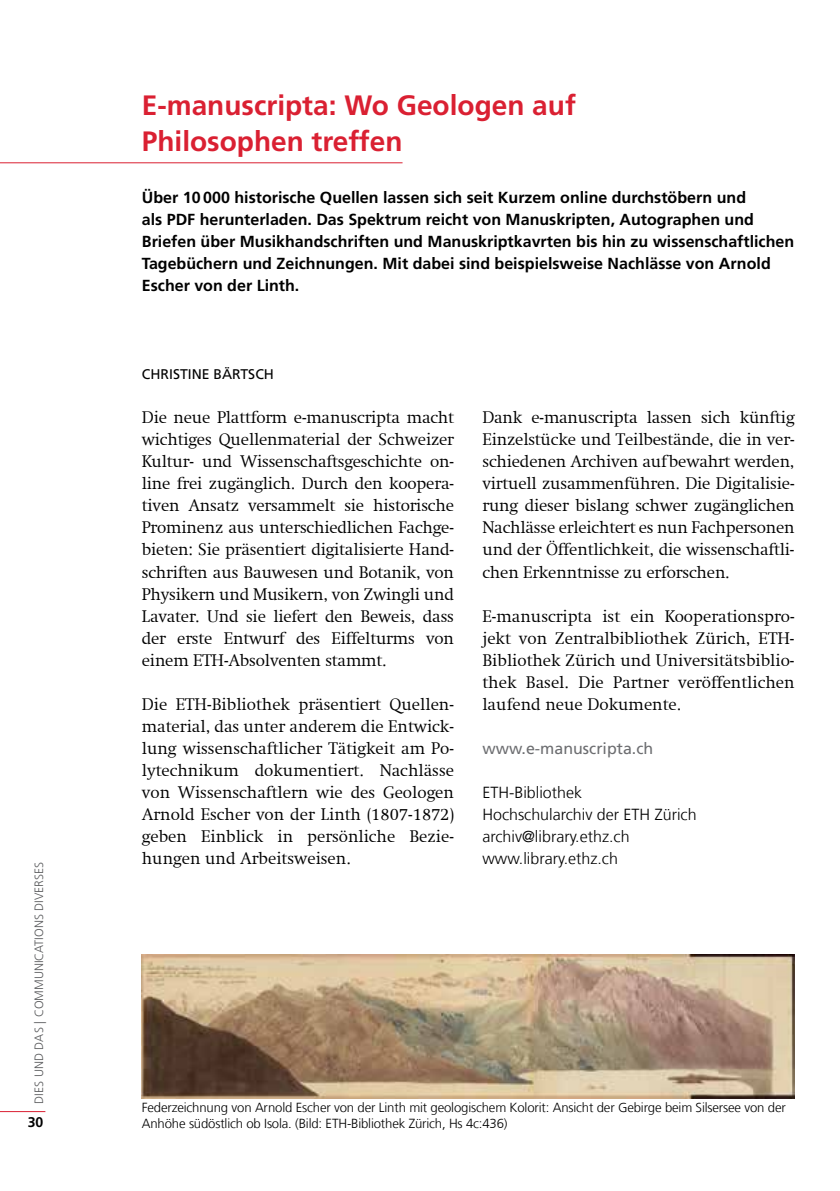
<style>
.page{position:relative;width:840px;height:1191px;background:#fff}
.page>*{position:absolute;margin:0;border:0;box-sizing:border-box;transform-origin:0 0}
.t1{font:700 28px/36px "Frutiger LT Com";color:#da2032}
.t2{font:300 17px/22px "Swift Com";letter-spacing:-.005em;color:#000;text-align:justify}
.t3{font:700 16px/22px "Frutiger LT Com";color:#000}
.t4{font:300 16px/22px "Frutiger LT Com";color:#000}
.t5{font:16px "Frutiger LT Com";color:#6d6e71}
.t6{font:14px "Frutiger LT Com";color:#000}
.t7{font:700 14px "Frutiger LT Com";color:#000}
.t8{font:300 13.2px/16.2px "Frutiger LT Com";letter-spacing:-.01em;color:#000}
.t9{font:300 12px "Frutiger LT Com";color:#58595b}
</style>
<div class="page">
<hr style="left:0;top:1111px;width:45px;height:1px;background:#da2032">
<hr style="left:0;top:162px;width:402px;height:1px;background:#da2032">
<img style="left:142px;top:954px;width:652px;height:144px">
<p class="t9" style="left:32px;top:1103px;width:243px;rotate:-90deg">dies und das | communications diverses</p>
<p class="t7" style="left:28px;top:1113px;width:17px">30</p>
<h1 class="t1" style="left:142px;top:87px;width:435px">E-manuscripta: Wo Geologen auf<br>Philosophen treffen</h1>
<p class="t3" style="left:142px;top:187px;width:653px">Über 10 000 historische Quellen lassen sich seit Kurzem online durchstöbern und<br>als PDF herunterladen. Das Spektrum reicht von Manuskripten, Autographen und Briefen über Musikhandschriften und Manuskriptkavrten bis hin zu wissenschaftlichen Tagebüchern und Zeichnungen. Mit dabei sind beispielsweise Nachlässe von Arnold Escher von der Linth.</p>
<p class="t6" style="left:142px;top:366px;width:17px">Christine</p>
<p class="t6" style="left:213px;top:366px;width:28px">bärtsch</p>
<p class="t2" style="left:142px;top:407px;width:313px">Die neue Plattform e-manuscripta macht wichtiges Quellenmaterial der Schweizer Kultur- und Wissenschaftsgeschichte on&shy;line frei zugänglich. Durch den koopera&shy;tiven Ansatz versammelt sie historische Prominenz aus unterschiedlichen Fachge&shy;bieten: Sie präsentiert digitalisierte Hand&shy;schriften aus Bauwesen und Botanik, von Physikern und Musikern, von Zwingli und Lavater. Und sie liefert den Beweis, dass der erste Entwurf des Eiffelturms von einem ETH-Absolventen stammt.</p>
<p class="t2" style="left:142px;top:693px;width:313px">Die ETH-Bibliothek präsentiert Quellen&shy;material, das unter anderem die Entwick&shy;lung wissenschaftlicher Tätigkeit am Po&shy;lytechnikum dokumentiert. Nachlässe von Wissenschaftlern wie des Geologen Arnold Escher von der Linth (1807-1872) geben Einblick in persönliche Bezie&shy;hungen und Arbeitsweisen.</p>
<p class="t2" style="left:482px;top:407px;width:313px">Dank e-manuscripta lassen sich künftig Einzelstücke und Teilbestände, die in ver&shy;schiedenen Archiven aufbewahrt werden, virtuell zusammenführen. Die Digitalisie&shy;rung dieser bislang schwer zugänglichen Nachlässe erleichtert es nun Fachpersonen und der Öffentlichkeit, die wissenschaftli&shy;chen Erkenntnisse zu erforschen.</p>
<p class="t2" style="left:482px;top:605px;width:313px">E-manuscripta ist ein Kooperationspro&shy;jekt von Zentralbibliothek Zürich, ETH-Bibliothek Zürich und Universitätsbiblio&shy;thek Basel. Die Partner veröffentlichen laufend neue Dokumente.</p>
<p class="t5" style="left:482px;top:739px;width:172px">www.e-manuscripta.ch</p>
<p class="t4" style="left:482px;top:781px;width:215px">ETH-Bibliothek<br>Hochschularchiv der ETH Zürich archiv@library.ethz.ch www.library.ethz.ch</p>
<p class="t8" style="left:142px;top:1099px;width:645px">Federzeichnung von Arnold Escher von der Linth mit geologischem Kolorit: Ansicht der Gebirge beim Silsersee von der<br>Anhöhe südöstlich ob Isola. (Bild: ETH-Bibliothek Zürich, Hs 4c:436)</p>
</div>
